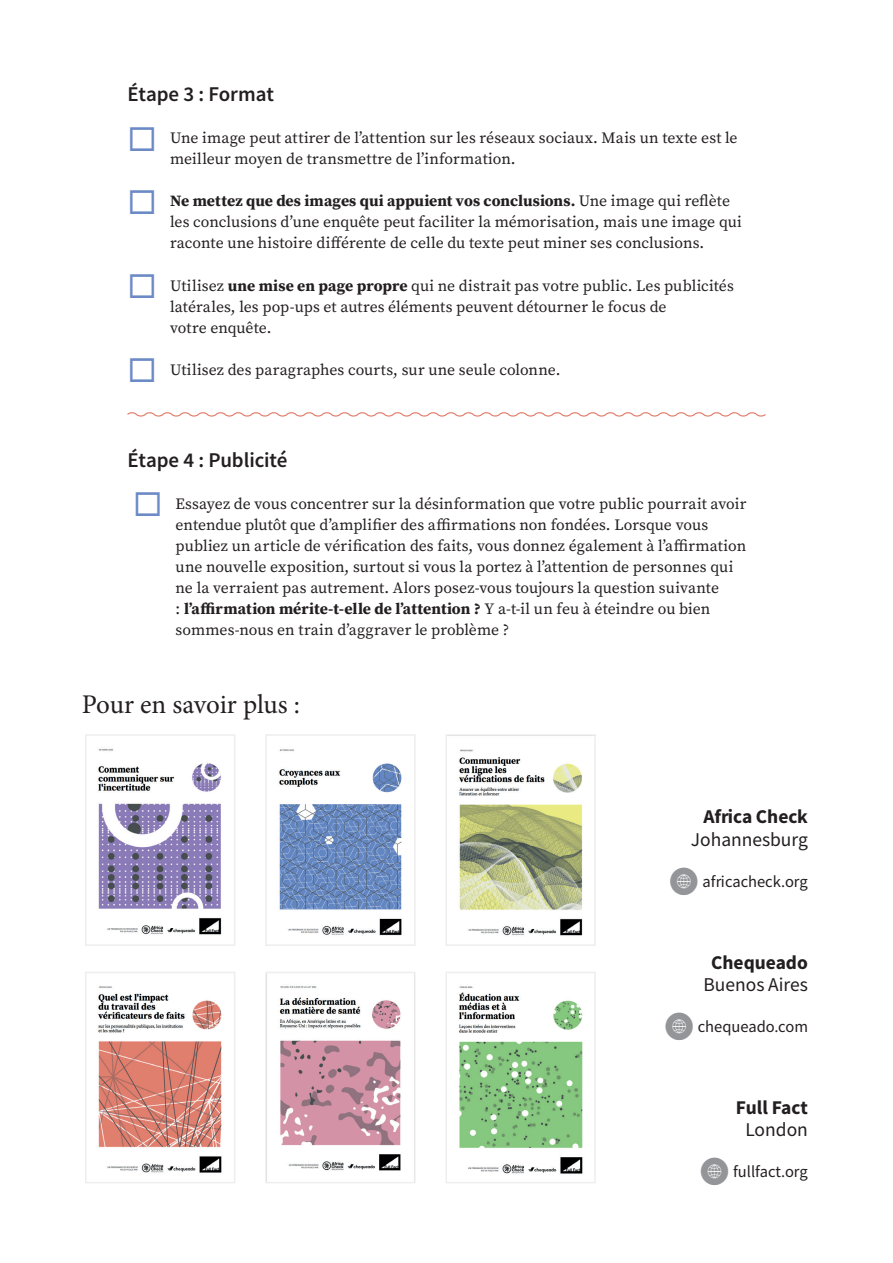
<style>
.page{position:relative;width:893px;height:1263px;background:#fff}
.page>*{position:absolute;margin:0;border:0;box-sizing:border-box;transform-origin:0 0}
.t1{font:27px "Minion Pro";letter-spacing:-.01em;color:#231f20}
.t2{font:21px "Source Sans Variable";letter-spacing:.025em;color:#231f20}
.t3{font:19.5px/22.5px "Source Sans Variable";letter-spacing:.02em;color:#231f20;text-align:center}
.t4{font:16.5px "Source Sans Variable";letter-spacing:.02em;color:#231f20}
.t5{font:15.75px/21px "Source Serif Variable";letter-spacing:.005em;color:#231f20}
.s1{font-family:"Social Media Circled";font-size:27px;color:#939598}
</style>
<div class="page">
<svg style="left:127px;top:412px;width:639px;height:5px"></svg>
<img style="left:98px;top:748px;width:124px;height:187px">
<div style="left:85px;top:734px;width:150px;height:212px;border:2px solid #edeeed"></div>
<img style="left:279px;top:749px;width:123px;height:187px">
<div style="left:265px;top:734px;width:151px;height:212px;border:2px solid #edeeed"></div>
<img style="left:459px;top:749px;width:124px;height:187px">
<div style="left:445px;top:734px;width:151px;height:212px;border:2px solid #edeeed"></div>
<img style="left:459px;top:986px;width:124px;height:188px">
<div style="left:445px;top:972px;width:151px;height:211px;border:2px solid #edeeed"></div>
<img style="left:98px;top:986px;width:124px;height:187px">
<div style="left:85px;top:972px;width:150px;height:211px;border:2px solid #edeeed"></div>
<img style="left:279px;top:986px;width:122px;height:185px">
<div style="left:265px;top:972px;width:151px;height:211px;border:2px solid #edeeed"></div>
<h2 class="t2" style="left:128px;top:81px;width:147px">Étape 3 : Format</h2>
<p class="t5" style="left:170px;top:127px;width:569px">Une image peut attirer de l’attention sur les réseaux sociaux. Mais un texte est le meilleur moyen de transmettre de l’information.</p>
<p class="t5" style="left:170px;top:191px;width:573px">Ne mettez que des images qui appuient vos conclusions. Une image qui reflète les conclusions d’une enquête peut faciliter la mémorisation, mais une image qui raconte une histoire différente de celle du texte peut miner ses conclusions.</p>
<p class="t5" style="left:170px;top:275px;width:565px">Utilisez une mise en page propre qui ne distrait pas votre public. Les publicités latérales, les pop-ups et autres éléments peuvent détourner le focus de<br>votre enquête.</p>
<p class="t5" style="left:170px;top:359px;width:392px">Utilisez des paragraphes courts, sur une seule colonne.</p>
<h2 class="t2" style="left:128px;top:447px;width:161px">Étape 4 : Publicité</h2>
<p class="t5" style="left:176px;top:493px;width:572px">Essayez de vous concentrer sur la désinformation que votre public pourrait avoir entendue plutôt que d’amplifier des affirmations non fondées. Lorsque vous publiez un article de vérification des faits, vous donnez également à l’affirmation une nouvelle exposition, surtout si vous la portez à l’attention de personnes qui ne la verraient pas autrement. Alors posez-vous toujours la question suivante<br>: l’affirmation mérite-t-elle de l’attention ? Y a-t-il un feu à éteindre ou bien sommes-nous en train d’aggraver le problème ?</p>
<h1 class="t1" style="left:82px;top:686px;width:220px">Pour en savoir plus :</h1>
<p class="t3" style="left:691px;top:806px;width:118px">Africa Check<br>Johannesburg</p>
<p class="t4" style="left:670px;top:871px;width:139px"><span class="s1">K</span> africacheck.org</p>
<p class="t3" style="left:703px;top:951px;width:106px">Chequeado<br>Buenos Aires</p>
<p class="t4" style="left:665px;top:1016px;width:144px"><span class="s1">K</span> chequeado.com</p>
<p class="t3" style="left:736px;top:1096px;width:73px">Full Fact<br>London</p>
<p class="t4" style="left:700px;top:1162px;width:109px"><span class="s1">K</span> fullfact.org</p>
</div>
